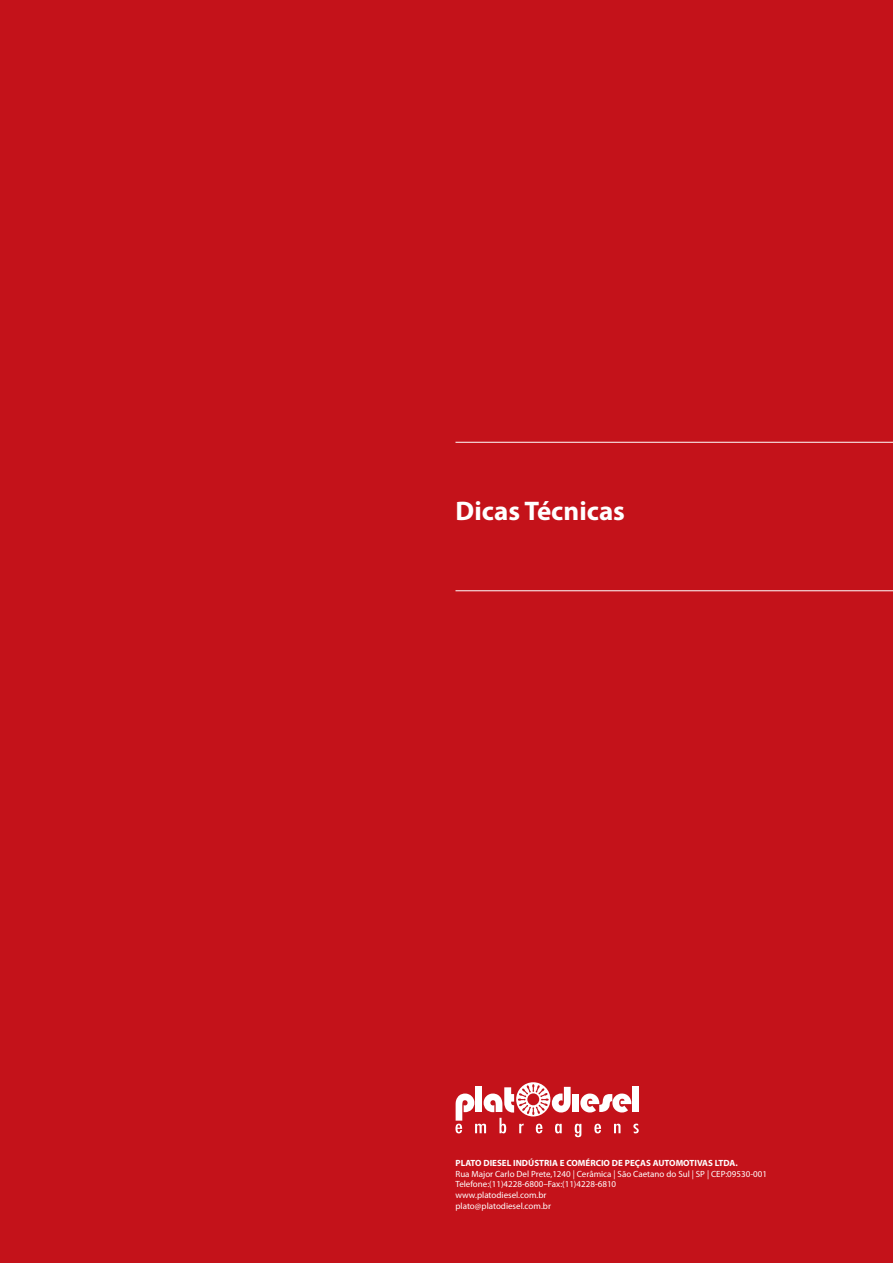
<style>
.page{position:relative;width:893px;height:1263px;background:#c4121a}
.page>*{position:absolute;margin:0;border:0;box-sizing:border-box;transform-origin:0 0}
.t1{font:700 27px "Myriad Pro";color:#fff}
.t2{font:9px/10.8px "Myriad Pro";color:#fff}
.t3{font:700 9px "Myriad Pro";color:#fff}
</style>
<div class="page">
<hr style="left:455px;top:442px;width:438px;height:1px;background:#fff">
<hr style="left:455px;top:590px;width:438px;height:1px;background:#fff">
<svg style="left:455px;top:1082px;width:184px;height:55px"></svg>
<h1 class="t1" style="left:455px;top:493px;width:171px">Dicas Técnicas</h1>
<p class="t3" style="left:455px;top:1157px;width:284px">PLATO DIESEL INDÚSTRIA E COMÉRCIO DE PEÇAS AUTOMOTIVAS LTDA.</p>
<p class="t2" style="left:455px;top:1168px;width:313px">Rua Major Carlo Del Prete,1240 | Cerâmica | São Caetano do Sul | SP | CEP:09530-001<br>Telefone:(11)4228-6800–Fax:(11)4228-6810<br>www.platodiesel.com.br<br>plato@platodiesel.com.br</p>
</div>
